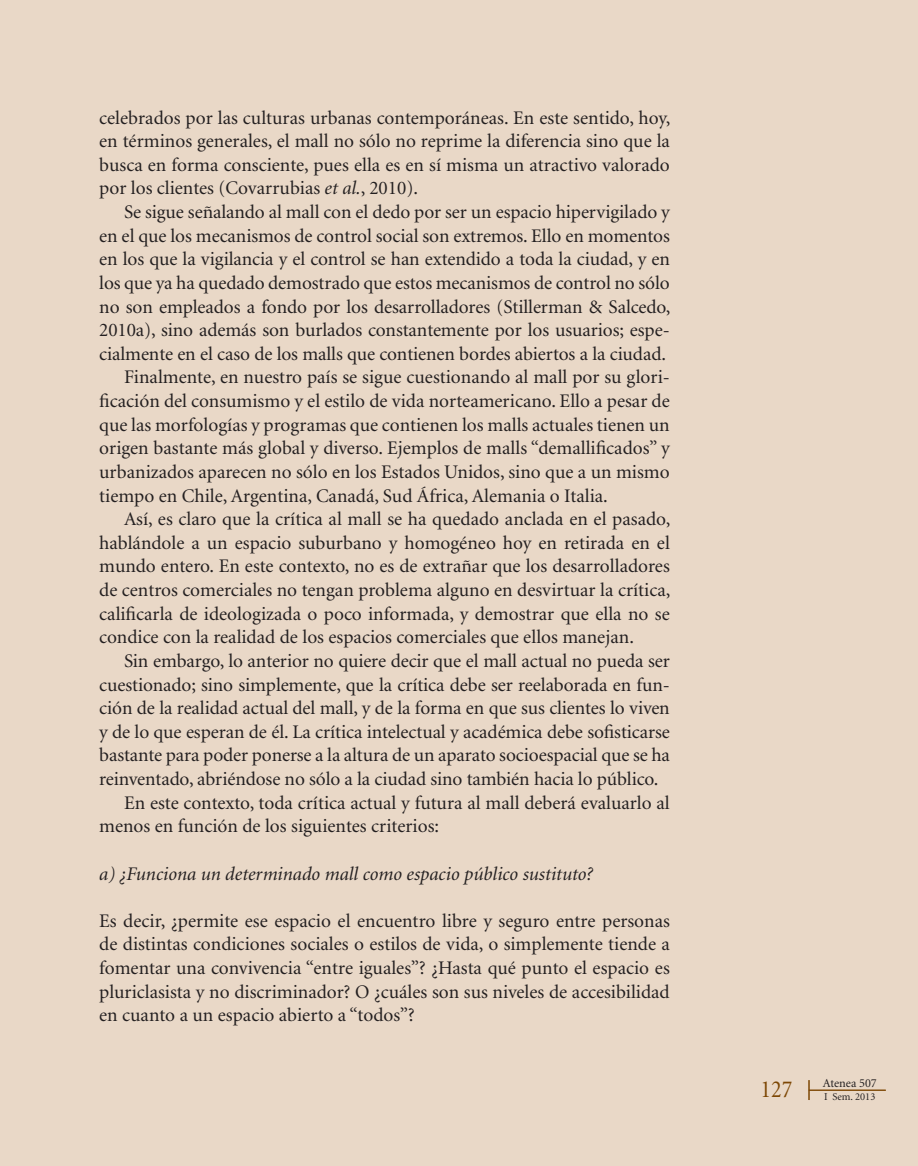
<style>
.page{position:relative;width:918px;height:1166px;background:#e9d8c7}
.page>*{position:absolute;margin:0;border:0;box-sizing:border-box;transform-origin:0 0}
.t1{font:24.5px "Minion";color:#7d4704;scale:.9 1}
.t2{font:19.25px/23.6px "Minion";letter-spacing:-.005em;color:#231f20;text-align:justify}
.t3{font:italic 19.25px "Minion";color:#231f20}
.t4{font:12.25px "Minion";color:#231f20}
.t5{font:10.5px "Minion";color:#231f20}
.s1{font-style:italic}
</style>
<div class="page">
<hr style="left:809px;top:1090px;width:76px;height:1px;background:#7d4704">
<svg style="left:808px;top:1080px;width:1px;height:20px"></svg>
<p class="t2" style="left:99px;top:106px;width:572px">celebrados por las culturas urbanas contemporáneas. En este sentido, hoy, en términos generales, el mall no sólo no reprime la diferencia sino que la busca en forma consciente, pues ella es en sí misma un atractivo valorado por los clientes (Covarrubias <span class="s1">et al.</span>, 2010).</p>
<p class="t2" style="left:124px;top:201px;width:547px">Se sigue señalando al mall con el dedo por ser un espacio hipervigilado y</p>
<p class="t2" style="left:99px;top:224px;width:572px">en el que los mecanismos de control social son extremos. Ello en momentos</p>
<p class="t2" style="left:99px;top:248px;width:572px">en los que la vigilancia y el control se han extendido a toda la ciudad, y en</p>
<p class="t2" style="left:99px;top:272px;width:572px">los que ya ha quedado demostrado que estos mecanismos de control no sólo</p>
<p class="t2" style="left:99px;top:295px;width:573px">no son empleados a fondo por los desarrolladores (Stillerman &amp; Salcedo,</p>
<p class="t2" style="left:99px;top:319px;width:572px">2010a), sino además son burlados constantemente por los usuarios; espe-</p>
<p class="t2" style="left:99px;top:343px;width:568px">cialmente en el caso de los malls que contienen bordes abiertos a la ciudad.</p>
<p class="t2" style="left:124px;top:366px;width:547px">Finalmente, en nuestro país se sigue cuestionando al mall por su glori-</p>
<p class="t2" style="left:99px;top:390px;width:572px">ficación del consumismo y el estilo de vida norteamericano. Ello a pesar de</p>
<p class="t2" style="left:99px;top:413px;width:572px">que las morfologías y programas que contienen los malls actuales tienen un</p>
<p class="t2" style="left:99px;top:437px;width:572px">origen bastante más global y diverso. Ejemplos de malls “demallificados” y</p>
<p class="t2" style="left:99px;top:461px;width:572px">urbanizados aparecen no sólo en los Estados Unidos, sino que a un mismo</p>
<p class="t2" style="left:99px;top:484px;width:510px">tiempo en Chile, Argentina, Canadá, Sud África, Alemania o Italia.</p>
<p class="t2" style="left:124px;top:508px;width:548px">Así, es claro que la crítica al mall se ha quedado anclada en el pasado,</p>
<p class="t2" style="left:99px;top:531px;width:572px">hablándole a un espacio suburbano y homogéneo hoy en retirada en el</p>
<p class="t2" style="left:99px;top:555px;width:572px">mundo entero. En este contexto, no es de extrañar que los desarrolladores</p>
<p class="t2" style="left:99px;top:579px;width:572px">de centros comerciales no tengan problema alguno en desvirtuar la crítica,</p>
<p class="t2" style="left:99px;top:602px;width:572px">calificarla de ideologizada o poco informada, y demostrar que ella no se</p>
<p class="t2" style="left:99px;top:626px;width:536px">condice con la realidad de los espacios comerciales que ellos manejan.</p>
<p class="t2" style="left:124px;top:650px;width:547px">Sin embargo, lo anterior no quiere decir que el mall actual no pueda ser</p>
<p class="t2" style="left:99px;top:673px;width:572px">cuestionado; sino simplemente, que la crítica debe ser reelaborada en fun-</p>
<p class="t2" style="left:99px;top:697px;width:572px">ción de la realidad actual del mall, y de la forma en que sus clientes lo viven</p>
<p class="t2" style="left:99px;top:720px;width:572px">y de lo que esperan de él. La crítica intelectual y académica debe sofisticarse</p>
<p class="t2" style="left:99px;top:744px;width:572px">bastante para poder ponerse a la altura de un aparato socioespacial que se ha</p>
<p class="t2" style="left:99px;top:768px;width:560px">reinventado, abriéndose no sólo a la ciudad sino también hacia lo público.</p>
<p class="t2" style="left:124px;top:791px;width:547px">En este contexto, toda crítica actual y futura al mall deberá evaluarlo al</p>
<p class="t2" style="left:99px;top:815px;width:341px">menos en función de los siguientes criterios:</p>
<p class="t3" style="left:99px;top:864px;width:495px">a) ¿Funciona un determinado mall como espacio público sustituto?</p>
<p class="t2" style="left:99px;top:909px;width:572px">Es decir, ¿permite ese espacio el encuentro libre y seguro entre personas de distintas condiciones sociales o estilos de vida, o simplemente tiende a fomentar una convivencia “entre iguales”? ¿Hasta qué punto el espacio es pluriclasista y no discriminador? O ¿cuáles son sus niveles de accesibilidad en cuanto a un espacio abierto a “todos”?</p>
<p class="t4" style="left:823px;top:1077px;width:56px">Atenea 507</p>
<p class="t1" style="left:760px;top:1077px;width:37px">127</p>
<p class="t5" style="left:824px;top:1091px;width:53px">I Sem. 2013</p>
</div>
